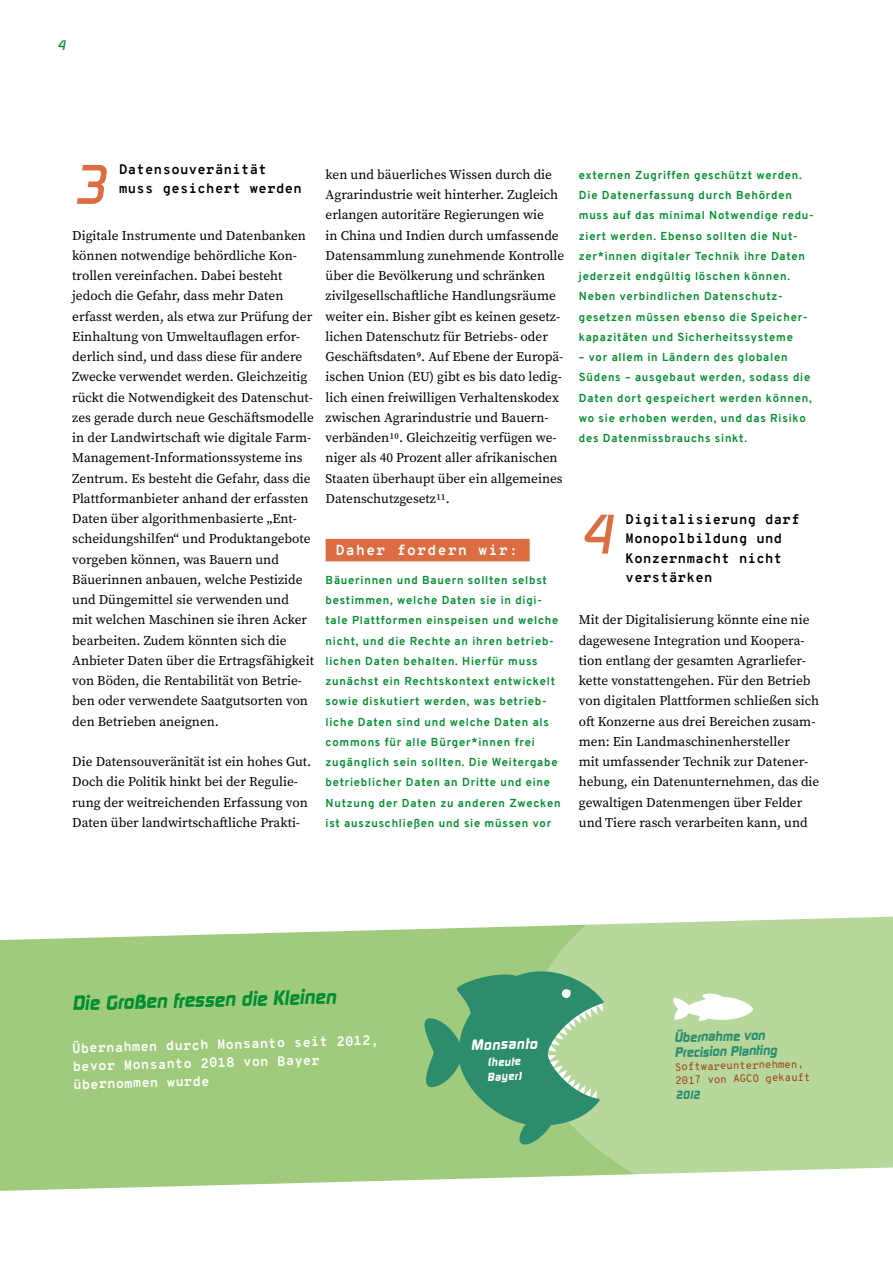
<style>
.page{position:relative;width:893px;height:1263px;background:#fff}
.page>*{position:absolute;margin:0;border:0;box-sizing:border-box;transform-origin:0 0}
.t1{font:italic 700 54px "Digital Serial";color:#dc6c41}
.t2{font:italic 800 19.8px "Digital Serial";color:#008e2f}
.t3{font:italic 800 14.55px "Digital Serial";color:#fff}
.t4{font:700 14.25px "Overpass Mono";letter-spacing:.1em;color:#fff}
.t5{font:700 13.5px/19.5px "Overpass Mono";letter-spacing:.03em;color:#000}
.t6{font:italic 700 13.5px "Digital Serial";color:#008e2f}
.t7{font:13.35px/20.2px "Source Serif Pro";color:#000}
.t8{font:italic 800 13.35px/15.3px "Digital Serial";color:#2c8d6e}
.t9{font:700 13.2px/17.7px "Overpass Mono";color:#fff}
.t10{font:italic 800 11.4px "Digital Serial";color:#2c8d6e}
.t11{font:700 11.25px/20.2px "Overpass";letter-spacing:.07em;color:#008e2f}
.t12{font:italic 800 11.25px/14.4px "Digital Serial";color:#fff}
.t13{font:10.5px/13.2px "Overpass Mono";color:#a33e14}
</style>
<div class="page">
<div style="left:0;top:926px;width:529px;height:265px;background:#a0cb7d"></div>
<svg style="left:529px;top:916px;width:364px;height:261px;background:#b9d89f"></svg>
<svg style="left:416px;top:968px;width:188px;height:179px;background:#68ad7b"></svg>
<svg style="left:673px;top:993px;width:80px;height:28px"></svg>
<div style="left:326px;top:539px;width:204px;height:22px;background:#dc6c41"></div>
<p class="t6" style="left:57px;top:37px;width:10px">4</p>
<h1 class="t1" style="left:72px;top:153px;width:37px">3</h1>
<p class="t5" style="left:119px;top:159px;width:184px">Datensouveränität muss gesichert werden</p>
<p class="t7" style="left:72px;top:225px;width:243px">Digitale Instrumente und Datenbanken können notwendige behördliche Kon&shy;trollen vereinfachen. Dabei besteht jedoch die Gefahr, dass mehr Daten erfasst werden, als etwa zur Prüfung der Einhaltung von Umweltauflagen erfor&shy;derlich sind, und dass diese für andere Zwecke verwendet werden. Gleichzeitig rückt die Notwendigkeit des Datenschut&shy;zes gerade durch neue Geschäftsmodelle in der Landwirtschaft wie digitale Farm-Management-Informationssysteme ins Zentrum. Es besteht die Gefahr, dass die Plattformanbieter anhand der erfassten Daten über algorithmenbasierte „Ent&shy;scheidungshilfen“ und Produktangebote vorgeben können, was Bauern und Bäuerinnen anbauen, welche Pestizide und Düngemittel sie verwenden und<br>mit welchen Maschinen sie ihren Acker bearbeiten. Zudem könnten sich die Anbieter Daten über die Ertragsfähigkeit von Böden, die Rentabilität von Betrie&shy;ben oder verwendete Saatgutsorten von den Betrieben aneignen.</p>
<p class="t7" style="left:72px;top:751px;width:240px">Die Datensouveränität ist ein hohes Gut.<br>Doch die Politik hinkt bei der Regulie&shy;rung der weitreichenden Erfassung von Daten über landwirtschaftliche Prakti-</p>
<p class="t7" style="left:326px;top:164px;width:240px">ken und bäuerliches Wissen durch die Agrarindustrie weit hinterher. Zugleich erlangen autoritäre Regierungen wie<br>in China und Indien durch umfassende Datensammlung zunehmende Kontrolle über die Bevölkerung und schränken zivilgesellschaftliche Handlungsräume weiter ein. Bisher gibt es keinen gesetz&shy;lichen Datenschutz für Betriebs- oder Geschäftsdaten9. Auf Ebene der Europä&shy;ischen Union (EU) gibt es bis dato ledig&shy;lich einen freiwilligen Verhaltenskodex zwischen Agrarindustrie und Bauern&shy;verbänden10. Gleichzeitig verfügen we&shy;niger als 40 Prozent aller afrikanischen Staaten überhaupt über ein allgemeines Datenschutzgesetz11.</p>
<p class="t4" style="left:336px;top:539px;width:184px">Daher fordern wir:</p>
<p class="t11" style="left:326px;top:570px;width:237px">Bäuerinnen und Bauern sollten selbst bestimmen, welche Daten sie in digi&shy;tale Plattformen einspeisen und welche nicht, und die Rechte an ihren betrieb&shy;lichen Daten behalten. Hierfür muss zunächst ein Rechtskontext entwickelt sowie diskutiert werden, was betrieb&shy;liche Daten sind und welche Daten als commons für alle Bürger*innen frei zugänglich sein sollten. Die Weitergabe betrieblicher Daten an Dritte und eine Nutzung der Daten zu anderen Zwecken ist auszuschließen und sie müssen vor</p>
<p class="t11" style="left:579px;top:165px;width:236px">externen Zugriffen geschützt werden.<br>Die Datenerfassung durch Behörden muss auf das minimal Notwendige redu&shy;ziert werden. Ebenso sollten die Nut&shy;zer*innen digitaler Technik ihre Daten jederzeit endgültig löschen können.<br>Neben verbindlichen Datenschutz&shy;gesetzen müssen ebenso die Speicher&shy;kapazitäten und Sicherheitssysteme</p>
<p class="t11" style="left:579px;top:347px;width:234px">– vor allem in Ländern des globalen Südens – ausgebaut werden, sodass die Daten dort gespeichert werden können, wo sie erhoben werden, und das Risiko des Datenmissbrauchs sinkt.</p>
<h1 class="t1" style="left:579px;top:503px;width:37px">4</h1>
<p class="t5" style="left:626px;top:509px;width:176px">Digitalisierung darf<br>Monopolbildung und<br>Konzernmacht nicht verstärken</p>
<p class="t7" style="left:579px;top:610px;width:242px">Mit der Digitalisierung könnte eine nie dagewesene Integration und Koopera&shy;tion entlang der gesamten Agrarliefer&shy;kette vonstattengehen. Für den Betrieb von digitalen Plattformen schließen sich oft Konzerne aus drei Bereichen zusam&shy;men: Ein Landmaschinenhersteller<br>mit umfassender Technik zur Datener&shy;hebung, ein Datenunternehmen, das die gewaltigen Datenmengen über Felder und Tiere rasch verarbeiten kann, und</p>
<h2 class="t2" style="left:72px;top:990px;width:265px;rotate:-1deg">Die Großen fressen die Kleinen</h2>
<p class="t9" style="left:72px;top:1041px;width:308px;rotate:-2deg">Übernahmen durch Monsanto seit 2012, bevor Monsanto 2018 von Bayer übernommen wurde</p>
<p class="t3" style="left:471px;top:1036px;width:68px;rotate:-1deg">Monsanto</p>
<p class="t8" style="left:674px;top:1030px;width:104px;rotate:-2deg">Übernahme von<br>Precision Planting</p>
<p class="t12" style="left:487px;top:1055px;width:36px;rotate:-1deg">(heute<br>Bayer)</p>
<p class="t13" style="left:675px;top:1060px;width:137px;rotate:-1deg">Softwareunternehmen,<br>2017 von AGCO gekauft</p>
<p class="t10" style="left:676px;top:1088px;width:26px;rotate:-1deg">2012</p>
</div>
